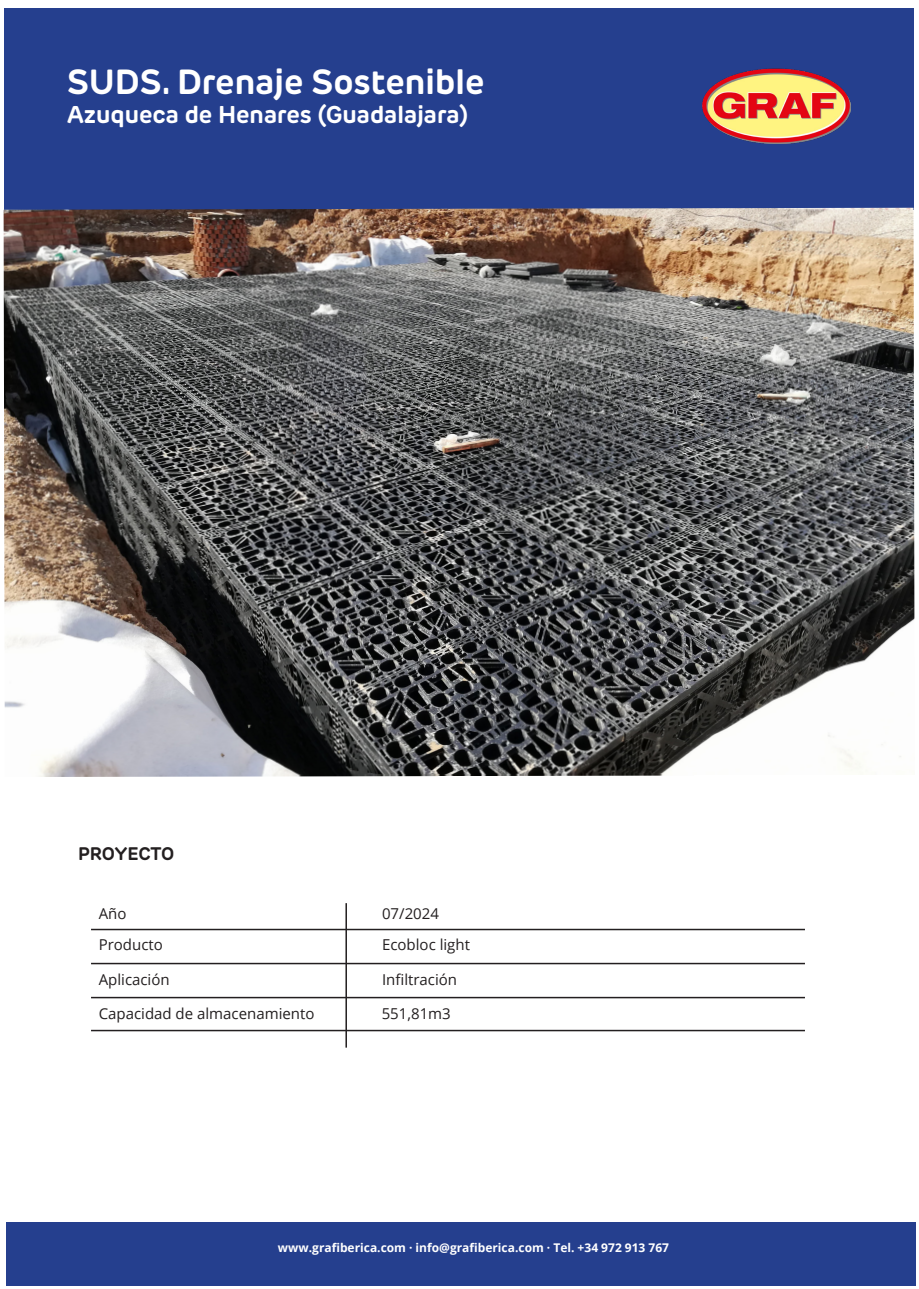
<style>
.page{position:relative;width:919px;height:1289px;background:#fff}
.page>*{position:absolute;margin:0;border:0;box-sizing:border-box;transform-origin:0 0}
.t1{font:700 34.5px "New Rubrik Edge";color:#fff}
.t2{font:700 24px "New Rubrik Edge";color:#fff}
.t3{font:700 18px "New Rubrik Edge";letter-spacing:-.005em;color:#231f20}
.t4{font:15px "Open Sans";color:#231f20}
.t5{font:700 12px "Open Sans";color:#fff}
</style>
<div class="page">
<div style="left:5px;top:9px;width:908px;height:201px;background:#253f8e"></div>
<img style="left:702px;top:68px;width:148px;height:76px">
<div style="left:6px;top:1221px;width:909px;height:64px;background:#253f8e"></div>
<hr style="left:345px;top:903px;width:2px;height:144px;background:#231f20">
<hr style="left:91px;top:928px;width:713px;height:2px;background:#231f20">
<hr style="left:91px;top:962px;width:713px;height:2px;background:#231f20">
<hr style="left:91px;top:996px;width:713px;height:2px;background:#231f20">
<hr style="left:91px;top:1029px;width:713px;height:2px;background:#231f20">
<img style="left:4px;top:208px;width:910px;height:569px">
<p class="t1" style="left:67px;top:60px;width:419px">SUDS. Drenaje Sostenible</p>
<p class="t2" style="left:67px;top:99px;width:402px">Azuqueca de Henares (Guadalajara)</p>
<p class="t3" style="left:78px;top:842px;width:98px">PROYECTO</p>
<p class="t4" style="left:99px;top:902px;width:29px">Año</p>
<p class="t4" style="left:99px;top:934px;width:66px">Producto</p>
<p class="t4" style="left:99px;top:969px;width:72px">Aplicación</p>
<p class="t4" style="left:99px;top:1002px;width:217px">Capacidad de almacenamiento</p>
<p class="t4" style="left:382px;top:902px;width:58px">07/2024</p>
<p class="t4" style="left:382px;top:934px;width:89px">Ecobloc light</p>
<p class="t4" style="left:382px;top:969px;width:77px">Infiltración</p>
<p class="t4" style="left:381px;top:1002px;width:71px">551,81m3</p>
<p class="t5" style="left:278px;top:1238px;width:392px">www.grafiberica.com · info@grafiberica.com · Tel. +34 972 913 767</p>
</div>
